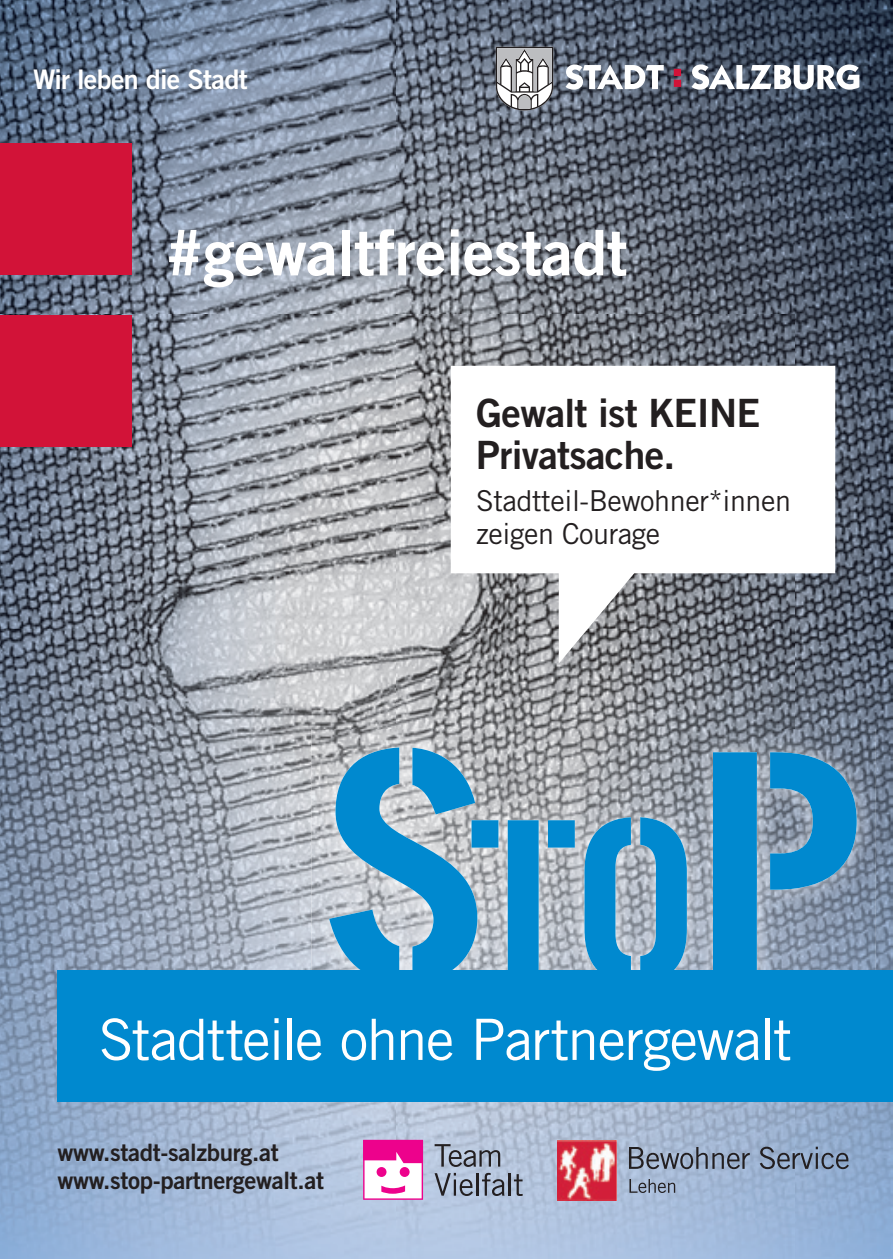
<style>
.page{position:relative;width:893px;height:1259px;background:#fff}
.page>*{position:absolute;margin:0;border:0;box-sizing:border-box;transform-origin:0 0}
.t1{font:63px "Trade Gothic Bold Two";letter-spacing:-.01em;color:#fff}
.t2{font:57px "Trade Gothic";letter-spacing:-.03em;color:#fff}
.t3{font:39px/42px "Trade Gothic Bold Two";letter-spacing:-.02em;color:#231f20}
.t4{font:28.8px/33px "Trade Gothic";letter-spacing:-.015em;color:#231f20}
.t5{font:27px "Trade Gothic Bold Two";letter-spacing:-.025em;color:#fff}
.t6{font:24px/28.5px "Trade Gothic Bold Two";letter-spacing:-.015em;color:#231f20}
</style>
<div class="page">
<img style="left:0;top:0;width:793px;height:629px">
<img style="left:793px;top:0;width:100px;height:1259px">
<img style="left:0;top:629px;width:396px;height:630px">
<img style="left:396px;top:629px;width:398px;height:100px">
<img style="left:396px;top:1101px;width:398px;height:158px">
<div style="left:0;top:144px;width:132px;height:131px;background:#d21338"></div>
<div style="left:0;top:315px;width:132px;height:131px;background:#d21338"></div>
<svg style="left:496px;top:47px;width:57px;height:65px"></svg>
<svg style="left:565px;top:64px;width:99px;height:26px"></svg>
<div style="left:674px;top:69px;width:7px;height:7px;background:#d21338"></div>
<div style="left:674px;top:80px;width:7px;height:7px;background:#d21338"></div>
<svg style="left:692px;top:64px;width:167px;height:26px"></svg>
<svg style="left:451px;top:366px;width:384px;height:297px"></svg>
<img style="left:311px;top:729px;width:565px;height:240px">
<img style="left:329px;top:747px;width:148px;height:222px">
<img style="left:713px;top:752px;width:144px;height:217px">
<img style="left:472px;top:820px;width:103px;height:149px">
<img style="left:584px;top:817px;width:103px;height:152px">
<div style="left:57px;top:969px;width:836px;height:132px;background:#0089cf"></div>
<img style="left:558px;top:1140px;width:59px;height:60px">
<svg style="left:629px;top:1146px;width:220px;height:23px"></svg>
<svg style="left:629px;top:1179px;width:46px;height:14px"></svg>
<hr style="left:509px;top:1173px;width:2px;height:22px;background:#231f20">
<svg style="left:514px;top:1174px;width:9px;height:22px"></svg>
<svg style="left:435px;top:1144px;width:69px;height:52px"></svg>
<svg style="left:363px;top:1140px;width:60px;height:59px"></svg>
<p class="t5" style="left:33px;top:63px;width:216px">Wir leben die Stadt</p>
<h1 class="t1" style="left:165px;top:214px;width:464px">#gewaltfreiestadt</h1>
<h3 class="t3" style="left:476px;top:391px;width:286px">Gewalt ist KEINE<br>Privatsache.</h3>
<p class="t4" style="left:476px;top:483px;width:316px">Stadtteil-Bewohner*innen zeigen Courage</p>
<h2 class="t2" style="left:99px;top:1005px;width:695px">Stadtteile ohne Partnergewalt</h2>
<p class="t6" style="left:57px;top:1137px;width:268px">www.stadt-salzburg.at www.stop-partnergewalt.at</p>
</div>
